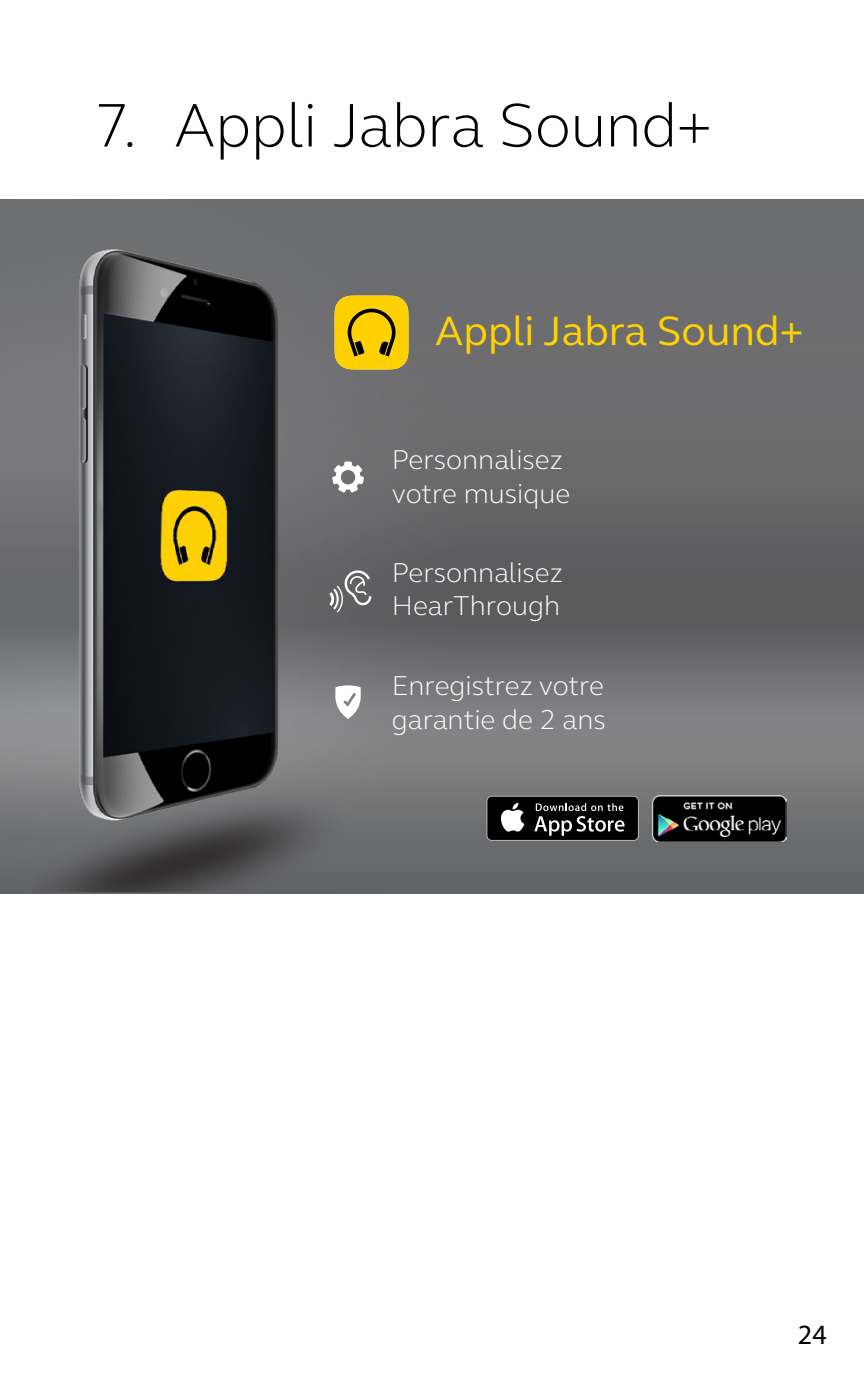
<style>
.page{position:relative;width:864px;height:1389px;background:#fff}
.page>*{position:absolute;margin:0;border:0;box-sizing:border-box;transform-origin:0 0}
.t1{font:300 63px "GN Elliot";letter-spacing:-.005em;color:#000}
.t2{font:42px "GN Elliot";color:#ffd200}
.t3{font:300 28px/33.6px "GN Elliot";color:#fff}
.t4{font:28px "Myriad Pro";color:#000}
</style>
<div class="page">
<img style="left:0;top:199px;width:863px;height:695px">
<svg style="left:486px;top:796px;width:152px;height:45px"></svg>
<div style="left:487px;top:797px;width:150px;height:43px;background:#000;border-radius:4px"></div>
<svg style="left:500px;top:803px;width:24px;height:29px"></svg>
<svg style="left:534px;top:803px;width:90px;height:33px"></svg>
<img style="left:652px;top:795px;width:134px;height:47px">
<svg style="left:334px;top:295px;width:74px;height:75px;background:#dbb507"></svg>
<svg style="left:332px;top:462px;width:32px;height:31px"></svg>
<svg style="left:329px;top:570px;width:42px;height:43px;background:#818182"></svg>
<img style="left:33px;top:740px;width:329px;height:152px">
<svg style="left:335px;top:685px;width:25px;height:34px"></svg>
<img style="left:71px;top:233px;width:234px;height:595px">
<h1 class="t1" style="left:94px;top:83px;width:619px">7. Appli Jabra Sound+</h1>
<h2 class="t2" style="left:435px;top:303px;width:370px">Appli Jabra Sound+</h2>
<p class="t3" style="left:391px;top:442px;width:180px">Personnalisez votre musique</p>
<p class="t3" style="left:391px;top:555px;width:173px">Personnalisez<br>HearThrough</p>
<p class="t3" style="left:391px;top:668px;width:215px">Enregistrez votre garantie de 2 ans</p>
<p class="t4" style="left:797px;top:1317px;width:30px">24</p>
</div>
